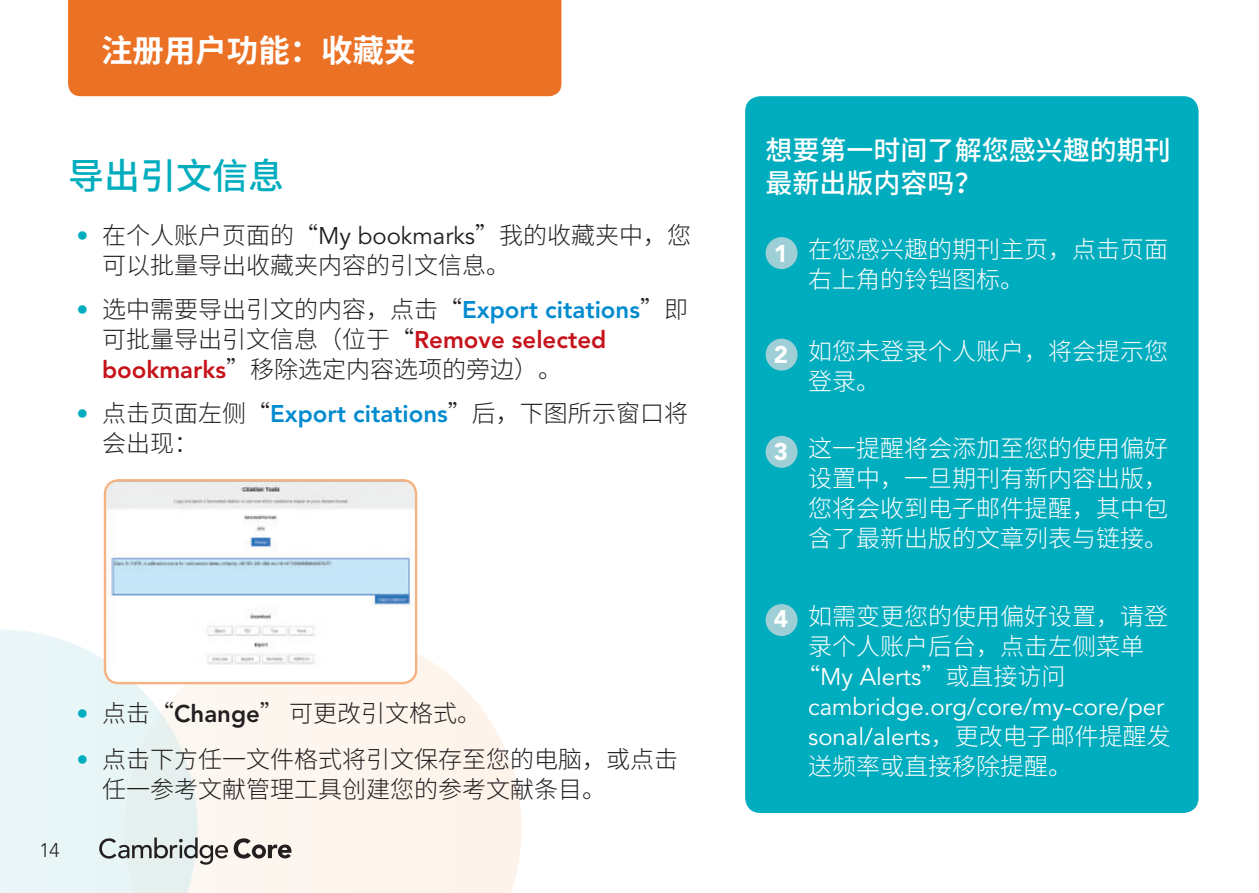
<style>
.page{position:relative;width:1259px;height:893px;background:#fff}
.page>*{position:absolute;margin:0;border:0;box-sizing:border-box;transform-origin:0 0}
.t1{font:500 36px "Noto Sans CJ Ksc";color:#00adbe}
.t2{font:700 31.5px "Noto Sans CJ Ksc";color:#fff}
.t3{font:500 27px/33px "Noto Sans CJ Ksc";color:#fff}
.t4{font:300 24px/30px "Noto Sans CJ Ksc";color:#231f20}
.t5{font:300 24px/30px "Noto Sans CJ Ksc";color:#fff}
.t6{font:24px/30px "Avenir LT Std";color:#fff}
.t7{font:800 24px "Avenir LT Std";color:#c6131b}
.t8{font:300 19.8px "Avenir LT Std";color:#231f20}
.s1{font-family:"Avenir LT Std";font-weight:400;color:#00adbe}
.s2{font-family:"Avenir LT Std";font-weight:400}
.s3{font-family:"Avenir LT Std";font-weight:800;color:#008ad0}
.s4{font-family:"Noto Sans CJ Ksc";font-weight:300;color:#231f20}
.s5{font-family:"Avenir LT Std";font-weight:800;color:#c6131b}
.s6{font-family:"Avenir LT Std";font-weight:800}
.s7{font-family:"Avenir LT Std";font-weight:900}
.s8{font-family:"Noto Sans CJ Ksc";font-weight:300}
</style>
<div class="page">
<svg style="left:198px;top:629px;width:324px;height:264px;fill:#fdf5ee"></svg>
<svg style="left:0;top:629px;width:198px;height:264px;background:#eaf5f5"></svg>
<svg style="left:99px;top:838px;width:129px;height:27px;background:#babfbe"></svg>
<svg style="left:234px;top:838px;width:57px;height:21px"></svg>
<div style="left:68px;top:0;width:493px;height:96px;background:#eb7125"></div>
<div style="left:105px;top:480px;width:311px;height:203px;background:#fff;border-radius:14px"></div>
<img style="left:106px;top:481px;width:309px;height:184px">
<div style="left:104px;top:479px;width:313px;height:205px;border:2px solid #f5b383;border-radius:14px"></div>
<div style="left:745px;top:96px;width:453px;height:717px;background:#00adbe;border-radius:15px"></div>
<div style="left:765px;top:237px;width:32px;height:32px;background:#9ecfd6;border-radius:50%"></div>
<div style="left:765px;top:339px;width:32px;height:32px;background:#9ecfd6;border-radius:50%"></div>
<div style="left:765px;top:436px;width:32px;height:32px;background:#9ecfd6;border-radius:50%"></div>
<div style="left:765px;top:604px;width:32px;height:32px;background:#9ecfd6;border-radius:50%"></div>
<h2 class="t2" style="left:101px;top:33px;width:316px">注册用户功能：收藏夹</h2>
<h1 class="t1" style="left:68px;top:156px;width:217px">导出引文信息</h1>
<p class="t4" style="left:102px;top:220px;width:590px;text-indent:-26px"><span class="s1">•</span> 在个人账户页面的“<span class="s2">My bookmarks</span>”我的收藏夹中，您可以批量导出收藏夹内容的引文信息。</p>
<p class="t4" style="left:77px;top:295px;width:613px"><span class="s1">•</span> 选中需要导出引文的内容，点击“<span class="s3">Export citations</span>”即</p>
<p class="t7" style="left:102px;top:326px;width:505px"><span class="s4">可批量导出引文信息（位于“</span>Remove selected</p>
<p class="t4" style="left:102px;top:355px;width:461px"><span class="s5">bookmarks</span>”移除选定内容选项的旁边）。</p>
<p class="t4" style="left:102px;top:398px;width:587px;text-indent:-25px"><span class="s1">•</span> 点击页面左侧“<span class="s3">Export citations</span>”后，下图所示窗口将会出现：</p>
<p class="t8" style="left:39px;top:838px;width:22px">14</p>
<p class="t4" style="left:77px;top:699px;width:406px"><span class="s1">•</span> 点击“<span class="s6">Change</span>” 可更改引文格式。</p>
<p class="t4" style="left:102px;top:745px;width:578px;text-indent:-26px"><span class="s1">•</span> 点击下方任一文件格式将引文保存至您的电脑，或点击任一参考文献管理工具创建您的参考文献条目。</p>
<p class="t3" style="left:765px;top:134px;width:407px">想要第一时间了解您感兴趣的期刊最新出版内容吗？</p>
<p class="t5" style="left:808px;top:235px;width:361px;text-indent:-34px"><span class="s7">1</span> 在您感兴趣的期刊主页，点击页面右上角的铃铛图标。</p>
<p class="t5" style="left:808px;top:336px;width:361px;text-indent:-34px"><span class="s7">2</span> 如您未登录个人账户，将会提示您登录。</p>
<p class="t5" style="left:808px;top:434px;width:361px;text-align:justify;text-indent:-34px"><span class="s7">3</span> 这一提醒将会添加至您的使用偏好设置中，一旦期刊有新内容出版，您将会收到电子邮件提醒，其中包含了最新出版的文章列表与链接。</p>
<p class="t5" style="left:774px;top:602px;width:396px;text-align:center"><span class="s7">4</span> 如需变更您的使用偏好设置，请登录个人账户后台，点击左侧菜单</p>
<p class="t6" style="left:808px;top:663px;width:364px;text-indent:-12px"><span class="s8">“</span>My Alerts<span class="s8">”或直接访问</span>cambridge.org/core/my-core/per sonal/alerts<span class="s8">，更改电子邮件提醒发</span></p>
<p class="t5" style="left:808px;top:752px;width:265px">送频率或直接移除提醒。</p>
</div>
